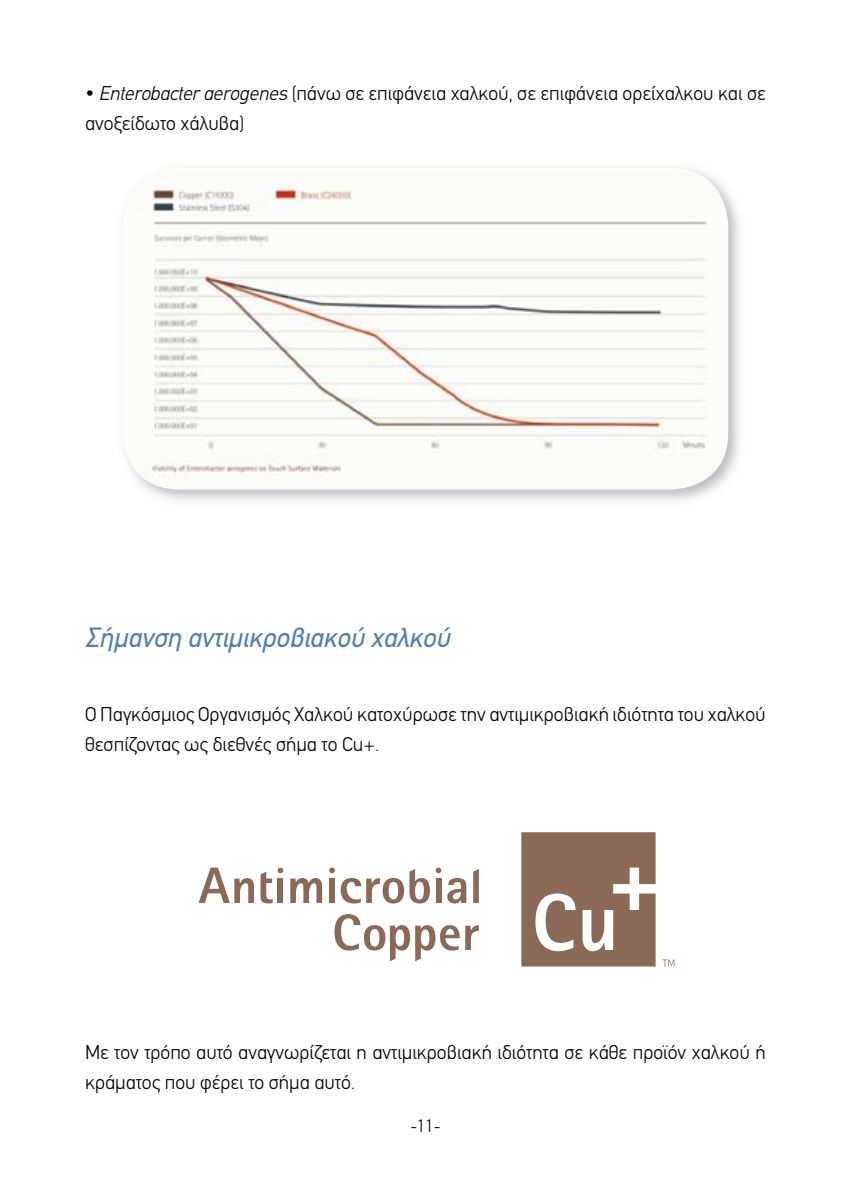
<style>
.page{position:relative;width:851px;height:1191px;background:#fff}
.page>*{position:absolute;margin:0;border:0;box-sizing:border-box;transform-origin:0 0}
.t1{font:italic 28px "PF Din Text";color:#4f7eb2}
.t2{font:300 20px/30px "PF Din Text";color:#000}
.t3{font:300 18px "PF Din Text";color:#000}
.s1{font-style:italic}
</style>
<div class="page">
<img style="left:123px;top:167px;width:617px;height:334px">
<img style="left:123px;top:168px;width:605px;height:321px;border-radius:57px">
<svg style="left:521px;top:832px;width:134px;height:134px;background:#9a7e6e"></svg>
<svg style="left:465px;top:925px;width:14px;height:25px"></svg>
<svg style="left:334px;top:914px;width:125px;height:47px"></svg>
<svg style="left:198px;top:867px;width:56px;height:36px"></svg>
<svg style="left:290px;top:878px;width:32px;height:25px"></svg>
<svg style="left:447px;top:878px;width:19px;height:25px"></svg>
<svg style="left:260px;top:867px;width:23px;height:36px"></svg>
<svg style="left:473px;top:869px;width:6px;height:34px"></svg>
<svg style="left:329px;top:867px;width:112px;height:36px"></svg>
<svg style="left:662px;top:959px;width:12px;height:7px"></svg>
<p class="t2" style="left:85px;top:78px;width:682px">• <span class="s1">Enterobacter aerogenes</span> (πάνω σε επιφάνεια χαλκού, σε επιφάνεια ορείχαλκου και σε ανοξείδωτο χάλυβα)</p>
<p class="t1" style="left:85px;top:621px;width:366px">Σήμανση αντιμικροβιακού χαλκού</p>
<p class="t2" style="left:85px;top:699px;width:682px">Ο Παγκόσμιος Οργανισμός Χαλκού κατοχύρωσε την αντιμικροβιακή ιδιότητα του χαλκού θεσπίζοντας ως διεθνές σήμα το Cu+.</p>
<p class="t2" style="left:85px;top:1036px;width:682px">Με τον τρόπο αυτό αναγνωρίζεται η αντιμικροβιακή ιδιότητα σε κάθε προϊόν χαλκού ή κράματος που φέρει το σήμα αυτό.</p>
<p class="t3" style="left:410px;top:1115px;width:32px">-11-</p>
</div>
